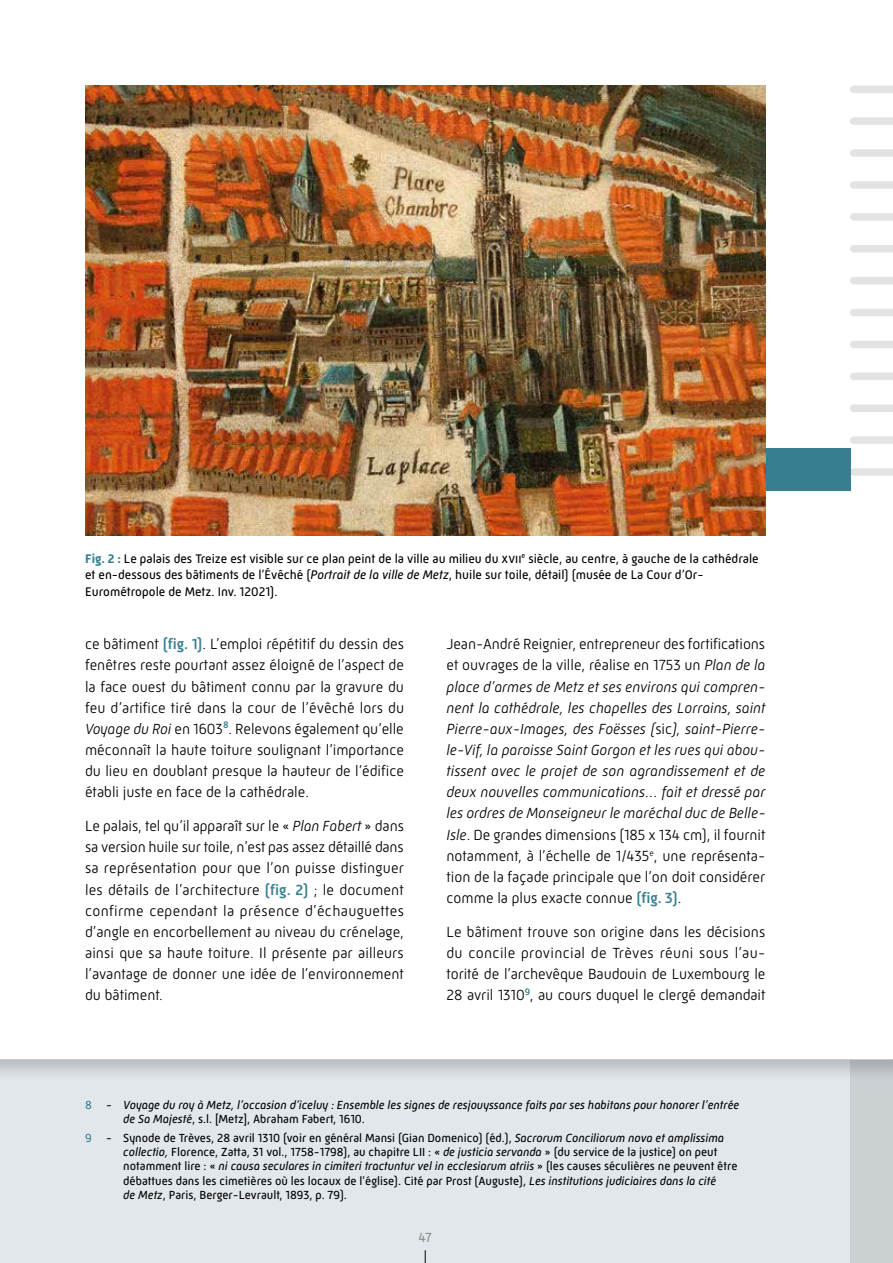
<style>
.page{position:relative;width:893px;height:1263px;background:#fff}
.page>*{position:absolute;margin:0;border:0;box-sizing:border-box;transform-origin:0 0}
.t1{font:300 15px/21.1px "Mic 32 New";color:#000;text-align:justify}
.t2{font:italic 300 15px/21.1px "Mic 32 New";color:#000;text-align:justify}
.t3{font:13.5px "Mic 32 New";color:#8e9189}
.t4{font:12.75px/16.5px "Mic 32 New";color:#000}
.t5{font:12px/14.4px "Mic 32 New";color:#000}
.t6{font:italic 12px/14.4px "Mic 32 New";color:#000}
.s1{font-weight:700;color:#377f8f}
.s2{font-style:italic}
.s3{font-weight:500;color:#377f8f}
.s4{font-style:normal}
.s5{font-weight:500;font-style:normal;color:#377f8f}
.s6{font-style:normal;color:#377f8f}
.s7{color:#377f8f}
</style>
<div class="page">
<div style="left:0;top:1060px;width:893px;height:203px;background:#e2e7eb"></div>
<div style="left:0;top:1060px;width:893px;height:23px;background:#000;opacity:.2"></div>
<div style="left:850px;top:1060px;width:43px;height:203px;background:#cbd0d3"></div>
<div style="left:854px;top:86px;width:39px;height:7px;background:#e3e3e3"></div>
<div style="left:854px;top:117px;width:39px;height:8px;background:#e3e3e3"></div>
<div style="left:854px;top:149px;width:39px;height:8px;background:#e3e3e3"></div>
<div style="left:854px;top:181px;width:39px;height:8px;background:#e3e3e3"></div>
<div style="left:854px;top:213px;width:39px;height:8px;background:#e3e3e3"></div>
<div style="left:854px;top:245px;width:39px;height:7px;background:#e3e3e3"></div>
<div style="left:854px;top:277px;width:39px;height:7px;background:#e3e3e3"></div>
<div style="left:854px;top:309px;width:39px;height:7px;background:#e3e3e3"></div>
<div style="left:854px;top:341px;width:39px;height:7px;background:#e3e3e3"></div>
<div style="left:854px;top:373px;width:39px;height:7px;background:#e3e3e3"></div>
<div style="left:854px;top:404px;width:39px;height:8px;background:#e3e3e3"></div>
<div style="left:854px;top:436px;width:39px;height:8px;background:#e3e3e3"></div>
<div style="left:854px;top:468px;width:39px;height:8px;background:#e3e3e3"></div>
<div style="left:765px;top:449px;width:85px;height:42px;background:#377f8f"></div>
<img style="left:85px;top:85px;width:680px;height:451px">
<svg style="left:425px;top:1250px;width:1px;height:13px"></svg>
<p class="t4" style="left:85px;top:550px;width:675px"><span class="s1">Fig. 2 :</span> Le palais des Treize est visible sur ce plan peint de la ville au milieu du xvii<sup>e</sup> siècle, au centre, à gauche de la cathédrale et en-dessous des bâtiments de l’Évêché (<span class="s2">Portrait de la ville de Metz</span>, huile sur toile, détail) (musée de La Cour d’Or-<br>Eurométropole de Metz. Inv. 12021).</p>
<p class="t1" style="left:85px;top:633px;width:321px">ce bâtiment <span class="s3">(fig. 1)</span>. L’emploi répétitif du dessin des fenêtres reste pourtant assez éloigné de l’aspect de la face ouest du bâtiment connu par la gravure du feu d’artifice tiré dans la cour de l’évêché lors du <span class="s2">Voyage du Roi</span> en 1603<sup>8</sup>. Relevons également qu’elle méconnaît la haute toiture soulignant l’importance du lieu en doublant presque la hauteur de l’édifice établi juste en face de la cathédrale.</p>
<p class="t1" style="left:85px;top:815px;width:321px">Le palais, tel qu’il apparaît sur le « <span class="s2">Plan Fabert</span> » dans sa version huile sur toile, n’est pas assez détaillé dans sa représentation pour que l’on puisse distinguer les détails de l’architecture <span class="s3">(fig. 2)</span> ; le document confirme cependant la présence d’échauguettes d’angle en encorbellement au niveau du crénelage, ainsi que sa haute toiture. Il présente par ailleurs l’avantage de donner une idée de l’environnement du bâtiment.</p>
<p class="t2" style="left:446px;top:633px;width:321px"><span class="s4">Jean-André Reignier, entrepreneur des fortifications et ouvrages de la ville, réalise en 1753 un</span> Plan de la place d’armes de Metz et ses environs qui compren&shy;nent la cathédrale, les chapelles des Lorrains, saint Pierre-aux-Images, des Foësses (<span class="s4">sic</span>), saint-Pierre&shy;le-Vif, la paroisse Saint Gorgon et les rues qui abou&shy;tissent avec le projet de son agrandissement et de deux nouvelles communications… fait et dressé par les ordres de Monseigneur le maréchal duc de Belle-Isle<span class="s4">. De grandes dimensions (185 x 134 cm), il fournit notamment, à l’échelle de 1/435</span><sup>e</sup><span class="s4">, une représenta&shy;tion de la façade principale que l’on doit considérer comme la plus exacte connue</span> <span class="s5">(fig. 3)</span><span class="s4">.</span></p>
<p class="t1" style="left:446px;top:921px;width:320px">Le bâtiment trouve son origine dans les décisions du concile provincial de Trèves réuni sous l’au&shy;torité de l’archevêque Baudouin de Luxembourg le 28 avril 1310<sup>9</sup>, au cours duquel le clergé demandait</p>
<p class="t6" style="left:123px;top:1097px;width:618px;text-indent:-38px"><span class="s6">8</span> <span class="s4">-</span> Voyage du roy à Metz, l’occasion d’iceluy : Ensemble les signes de resjouyssance faits par ses habitans pour honorer l’entrée de Sa Majesté<span class="s4">, s.l. [Metz], Abraham Fabert, 1610.</span></p>
<p class="t5" style="left:123px;top:1130px;width:616px;text-indent:-38px"><span class="s7">9</span> - Synode de Trèves, 28 avril 1310 (voir en général Mansi (Gian Domenico) (éd.), <span class="s2">Sacrorum Conciliorum nova et amplissima collectio,</span> Florence, Zatta, 31 vol., 1758-1798), au chapitre LII : « <span class="s2">de justicia servanda</span> » (du service de la justice) on peut notamment lire : « <span class="s2">ni causa seculares in cimiteri tractuntur vel in ecclesiarum atriis</span> » (les causes séculières ne peuvent être débattues dans les cimetières où les locaux de l’église). Cité par Prost (Auguste), <span class="s2">Les institutions judiciaires dans la cité<br>de Metz</span>, Paris, Berger-Levrault, 1893, p. 79).</p>
<p class="t3" style="left:419px;top:1229px;width:15px">47</p>
</div>
